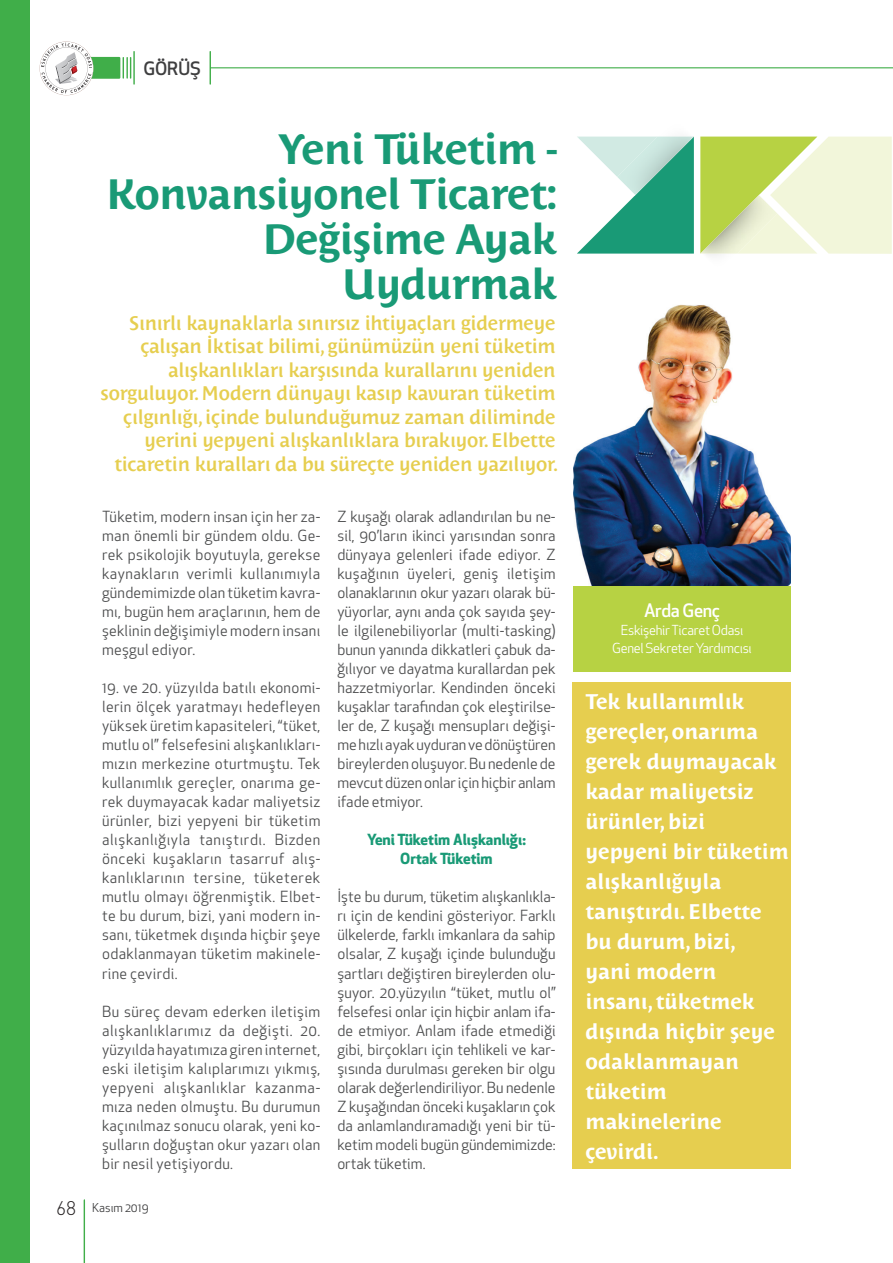
<style>
.page{position:relative;width:893px;height:1263px;background:#fff}
.page>*{position:absolute;margin:0;border:0;box-sizing:border-box;transform-origin:0 0}
.eto_metin{font:700 42px/45px "Costa Ptf";letter-spacing:-.015em;color:#199a76;text-align:right}
.t1{font:700 21px/30px "Costa Ptf";color:#fff}
.eto_metin-2{font:600 19.5px/23.4px "Costa Ptf";letter-spacing:-.01em;color:#e6ce4f;text-align:right}
.t2{font:300 19.5px "DIN Pro";color:#231f20}
.eto_metin-3{font:500 18px "Apex New";letter-spacing:-.02em;color:#fff}
.t3{font:500 18px "Apex New";color:#3e3e3f}
.eto_metin-4{font:15px/19px "Apex New";letter-spacing:.015em;color:#4b4c4d;text-align:justify}
.eto_metin-5{font:700 15px "Apex New";color:#199a76}
.eto_metin-6{font:13.5px "Apex New";letter-spacing:-.02em;color:#fff}
.t4{font:12px "Apex New";color:#3e3e3f}
</style>
<div class="page">
<svg style="left:84px;top:1199px;width:1px;height:64px"></svg>
<hr style="left:126px;top:57px;width:2px;height:22px;background:#40ae49">
<svg style="left:130px;top:57px;width:1px;height:22px"></svg>
<hr style="left:133px;top:51px;width:2px;height:34px;background:#40ae49">
<hr style="left:210px;top:51px;width:1px;height:34px;background:#40ae49">
<hr style="left:210px;top:67px;width:683px;height:1px;background:#40ae49">
<div style="left:0;top:0;width:30px;height:1263px;background:#40ae49"></div>
<svg style="left:40px;top:41px;width:84px;height:54px"></svg>
<svg style="left:577px;top:136px;width:117px;height:118px"></svg>
<svg style="left:700px;top:137px;width:192px;height:117px;background:#dfeaad"></svg>
<div style="left:573px;top:682px;width:218px;height:487px;background:#e6ce4f"></div>
<div style="left:573px;top:585px;width:218px;height:87px;background:#b7d243"></div>
<img style="left:573px;top:304px;width:218px;height:281px">
<p class="t3" style="left:143px;top:56px;width:59px">GÖRÜŞ</p>
<p class="t2" style="left:56px;top:1195px;width:22px">68</p>
<p class="eto_metin" style="left:106px;top:128px;width:453px">Yeni Tüketim -<br>Konvansiyonel Ticaret:<br>Değişime Ayak<br>Uydurmak</p>
<p class="eto_metin-2" style="left:101px;top:312px;width:459px">Sınırlı kaynaklarla sınırsız ihtiyaçları gidermeye çalışan İktisat bilimi, günümüzün yeni tüketim alışkanlıkları karşısında kurallarını yeniden sorguluyor. Modern dünyayı kasıp kavuran tüketim çılgınlığı, içinde bulunduğumuz zaman diliminde yerini yepyeni alışkanlıklara bırakıyor. Elbette ticaretin kuralları da bu süreçte yeniden yazılıyor.</p>
<p class="eto_metin-4" style="left:102px;top:507px;width:220px">Tüketim, modern insan için her za&shy;man önemli bir gündem oldu. Ge&shy;rek psikolojik boyutuyla, gerekse kaynakların verimli kullanımıyla gündemimizde olan tüketim kavra&shy;mı, bugün hem araçlarının, hem de şeklinin değişimiyle modern insanı meşgul ediyor.</p>
<p class="eto_metin-4" style="left:102px;top:678px;width:220px">19. ve 20. yüzyılda batılı ekonomi&shy;lerin ölçek yaratmayı hedefleyen yüksek üretim kapasiteleri, “tüket, mutlu ol” felsefesini alışkanlıkları&shy;mızın merkezine oturtmuştu. Tek kullanımlık gereçler, onarıma ge&shy;rek duymayacak kadar maliyetsiz ürünler, bizi yepyeni bir tüketim alışkanlığıyla tanıştırdı. Bizden önceki kuşakların tasarruf alış&shy;kanlıklarının tersine, tüketerek mutlu olmayı öğrenmiştik. Elbet&shy;te bu durum, bizi, yani modern in&shy;sanı, tüketmek dışında hiçbir şeye odaklanmayan tüketim makinele&shy;rine çevirdi.</p>
<p class="eto_metin-4" style="left:102px;top:1002px;width:220px">Bu süreç devam ederken iletişim alışkanlıklarımız da değişti. 20. yüzyılda hayatımıza giren internet, eski iletişim kalıplarımızı yıkmış, yepyeni alışkanlıklar kazanma&shy;mıza neden olmuştu. Bu durumun kaçınılmaz sonucu olarak, yeni ko&shy;şulların doğuştan okur yazarı olan bir nesil yetişiyordu.</p>
<p class="t4" style="left:92px;top:1199px;width:58px">Kasım 2019</p>
<p class="eto_metin-4" style="left:337px;top:507px;width:220px">Z kuşağı olarak adlandırılan bu ne&shy;sil, 90’ların ikinci yarısından sonra dünyaya gelenleri ifade ediyor. Z kuşağının üyeleri, geniş iletişim olanaklarının okur yazarı olarak bü&shy;yüyorlar, aynı anda çok sayıda şey&shy;le ilgilenebiliyorlar (multi-tasking) bunun yanında dikkatleri çabuk da&shy;ğılıyor ve dayatma kurallardan pek hazzetmiyorlar. Kendinden önceki kuşaklar tarafından çok eleştirilse&shy;ler de, Z kuşağı mensupları değişi&shy;me hızlı ayak uyduran ve dönüştüren bireylerden oluşuyor. Bu nedenle de mevcut düzen onlar için hiçbir anlam ifade etmiyor.</p>
<p class="eto_metin-5" style="left:367px;top:829px;width:160px">Yeni Tüketim Alışkanlığı:</p>
<p class="eto_metin-5" style="left:400px;top:848px;width:94px">Ortak Tüketim</p>
<p class="eto_metin-4" style="left:337px;top:887px;width:220px">İşte bu durum, tüketim alışkanlıkla&shy;rı için de kendini gösteriyor. Farklı ülkelerde, farklı imkanlara da sahip olsalar, Z kuşağı içinde bulunduğu şartları değiştiren bireylerden olu&shy;şuyor. 20.yüzyılın “tüket, mutlu ol” felsefesi onlar için hiçbir anlam ifa&shy;de etmiyor. Anlam ifade etmediği gibi, birçokları için tehlikeli ve kar&shy;şısında durulması gereken bir olgu olarak değerlendiriliyor. Bu nedenle Z kuşağından önceki kuşakların çok da anlamlandıramadığı yeni bir tü&shy;ketim modeli bugün gündemimizde: ortak tüketim.</p>
<p class="eto_metin-3" style="left:644px;top:599px;width:77px">Arda Genç</p>
<p class="eto_metin-6" style="left:621px;top:622px;width:124px">Eskişehir Ticaret Odası</p>
<p class="eto_metin-6" style="left:612px;top:640px;width:141px">Genel Sekreter Yardımcısı</p>
<p class="t1" style="left:585px;top:686px;width:205px">Tek kullanımlık gereçler, onarıma gerek duymayacak kadar maliyetsiz ürünler, bizi yepyeni bir tüketim alışkanlığıyla tanıştırdı. Elbette bu durum, bizi,<br>yani modern insanı, tüketmek dışında hiçbir şeye odaklanmayan tüketim makinelerine çevirdi.</p>
</div>
